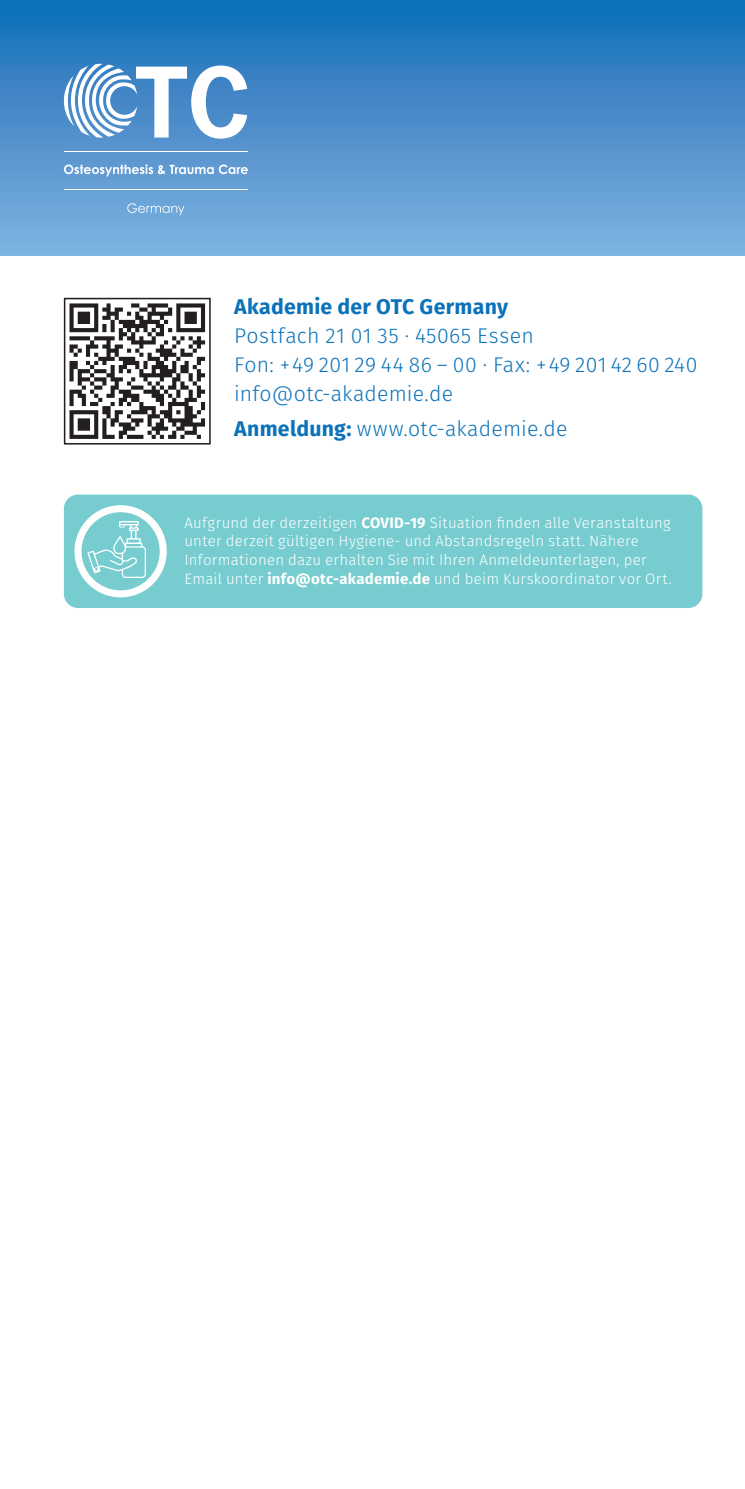
<style>
.page{position:relative;width:745px;height:1489px;background:#fff}
.page>*{position:absolute;margin:0;border:0;box-sizing:border-box;transform-origin:0 0}
.t1{font:300 21.25px/28.8px "Fira Sans";letter-spacing:.015em;color:#0b72ba}
.t2{font:700 21.25px "Fira Sans";letter-spacing:.01em;color:#0b72ba}
.t3{font:300 15px/18.8px "Fira Sans";letter-spacing:.015em;color:#fff}
.s1{font-weight:700}
</style>
<div class="page">
<div style="left:0;top:0;width:744px;height:255px;background:linear-gradient(to bottom,#106db7,#85b2e0)"></div>
<svg style="left:64px;top:64px;width:183px;height:75px"></svg>
<hr style="left:64px;top:151px;width:184px;height:1px;background:#fff">
<hr style="left:64px;top:190px;width:184px;height:1px;background:#fff">
<svg style="left:64px;top:164px;width:184px;height:12px"></svg>
<svg style="left:127px;top:203px;width:57px;height:12px"></svg>
<svg style="left:63px;top:297px;width:148px;height:148px"></svg>
<div style="left:64px;top:494px;width:638px;height:114px;background:#77ccd0;border-radius:14px"></div>
<svg style="left:74px;top:505px;width:93px;height:92px"></svg>
<h1 class="t2" style="left:234px;top:289px;width:275px">Akademie der OTC Germany</h1>
<h1 class="t1" style="left:234px;top:321px;width:464px">Postfach 21 01 35 · 45065 Essen<br>Fon: +49 201 29 44 86 – 00 · Fax: +49 201 42 60 240 info@otc-akademie.de</h1>
<h1 class="t1" style="left:234px;top:414px;width:334px"><span class="s1">Anmeldung:</span> www.otc-akademie.de</h1>
<p class="t3" style="left:184px;top:513px;width:488px">Aufgrund der derzeitigen <span class="s1">COVID-19</span> Situation finden alle Veranstaltung unter derzeit gültigen Hygiene- und Abstandsregeln statt. Nähere Informationen dazu erhalten Sie mit Ihren Anmeldeunterlagen, per Email unter <span class="s1">info@otc-akademie.de</span> und beim Kurskoordinator vor Ort.</p>
</div>
